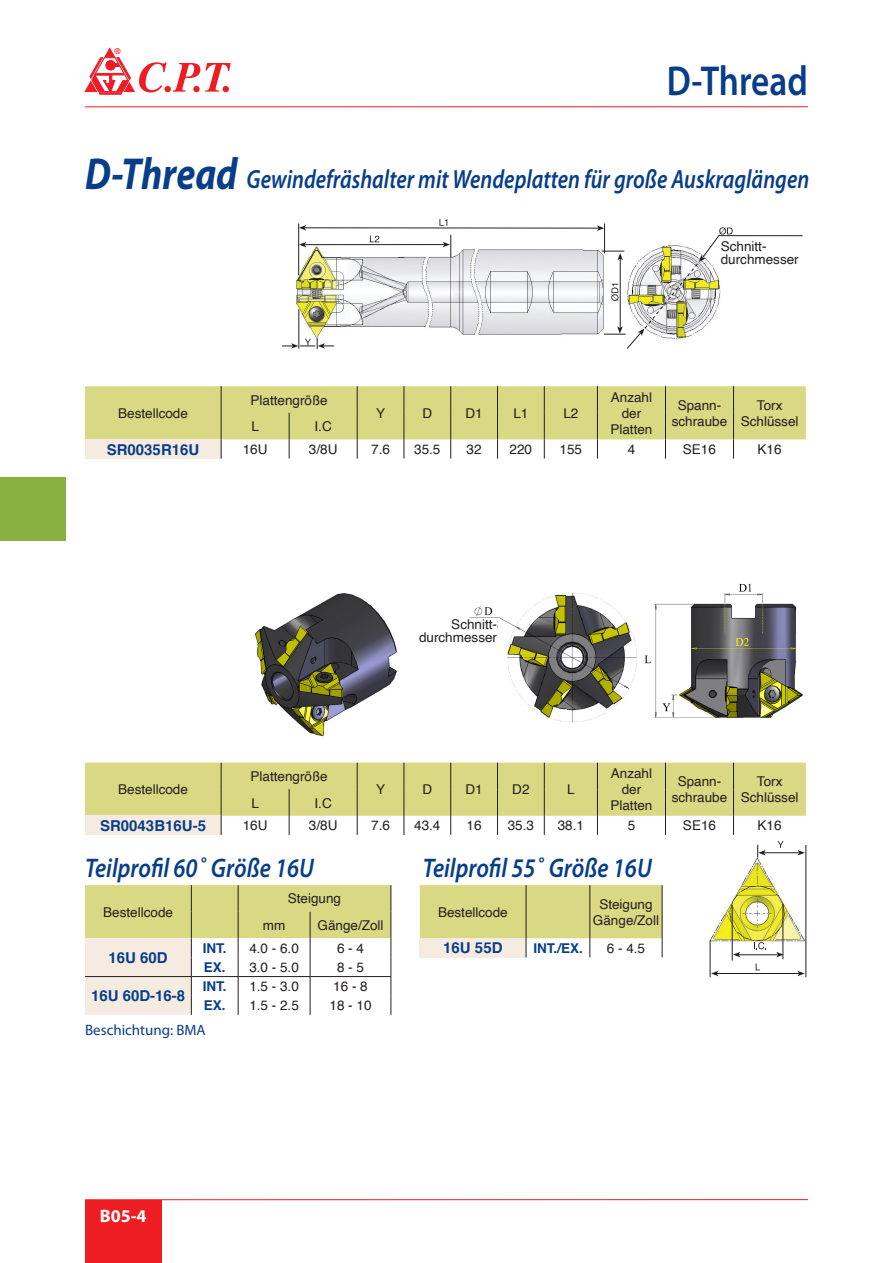
<style>
.page{position:relative;width:893px;height:1263px;background:#fff}
.page>*{position:absolute;margin:0;border:0;box-sizing:border-box;transform-origin:0 0}
.t1{font:600 42px "Myriad Pro";color:#083e89;scale:.84 1}
.t2{font:italic 600 27px "Myriad Pro";color:#083e89;scale:.86 1}
.t3{font:italic 600 26.4px "Myriad Pro";color:#083e89;scale:.82 1}
.t4{font:700 18px "Myriad Pro";color:#fff}
.t5{font:700 15px "Helvetica";color:#083e89}
.t6{font:15px "Myriad Pro";color:#083e89}
.t7{font:13.5px/16.2px "Helvetica";color:#231f20;text-align:center}
.t8{font:700 13.5px "Helvetica";color:#083e89}
.t9{font:500 11.25px "Win Soft Pro";color:#ee1d23}
.s1{font-weight:700;font-size:45px}
.s2{font-weight:700;color:#083e89}
</style>
<div class="page">
<hr style="left:85px;top:106px;width:723px;height:1px;background:#ee1d23">
<div style="left:85px;top:1200px;width:77px;height:63px;background:#ee1d23"></div>
<hr style="left:85px;top:1199px;width:723px;height:1px;background:#ee1d23">
<div style="left:0;top:477px;width:66px;height:63px;background:#88b141"></div>
<svg style="left:85px;top:48px;width:146px;height:46px"></svg>
<svg style="left:85px;top:386px;width:721px;height:73px"></svg>
<svg style="left:85px;top:763px;width:721px;height:72px"></svg>
<img style="left:709px;top:854px;width:97px;height:92px">
<hr style="left:716px;top:973px;width:83px;height:1px;background:#231f20">
<svg style="left:711px;top:971px;width:7px;height:5px"></svg>
<svg style="left:797px;top:971px;width:8px;height:5px"></svg>
<hr style="left:710px;top:941px;width:1px;height:36px;background:#231f20">
<svg style="left:753px;top:942px;width:13px;height:7px"></svg>
<hr style="left:764px;top:852px;width:35px;height:1px;background:#231f20">
<svg style="left:797px;top:850px;width:8px;height:5px"></svg>
<svg style="left:757px;top:845px;width:9px;height:12px"></svg>
<hr style="left:806px;top:845px;width:1px;height:132px;background:#231f20">
<svg style="left:777px;top:841px;width:7px;height:7px"></svg>
<hr style="left:732px;top:905px;width:1px;height:55px;background:#231f20">
<hr style="left:783px;top:904px;width:1px;height:55px;background:#231f20">
<hr style="left:738px;top:954px;width:40px;height:1px;background:#231f20">
<svg style="left:733px;top:952px;width:7px;height:5px"></svg>
<svg style="left:776px;top:952px;width:8px;height:5px"></svg>
<svg style="left:85px;top:885px;width:307px;height:130px"></svg>
<hr style="left:85px;top:976px;width:106px;height:1px;background:#231f20">
<hr style="left:191px;top:976px;width:47px;height:1px;background:#231f20">
<hr style="left:238px;top:976px;width:72px;height:1px;background:#231f20">
<hr style="left:310px;top:976px;width:81px;height:1px;background:#231f20">
<svg style="left:420px;top:885px;width:243px;height:72px"></svg>
<img style="left:255px;top:593px;width:142px;height:144px">
<img style="left:644px;top:583px;width:159px;height:135px">
<img style="left:469px;top:592px;width:169px;height:131px">
<img style="left:296px;top:231px;width:301px;height:116px">
<svg style="left:439px;top:219px;width:8px;height:7px"></svg>
<hr style="left:298px;top:223px;width:1px;height:52px;background:#231f20">
<hr style="left:304px;top:228px;width:295px;height:1px;background:#231f20">
<svg style="left:299px;top:225px;width:7px;height:6px"></svg>
<hr style="left:299px;top:309px;width:1px;height:40px;background:#231f20">
<hr style="left:304px;top:244px;width:140px;height:1px;background:#231f20">
<svg style="left:299px;top:242px;width:7px;height:5px"></svg>
<svg style="left:443px;top:235px;width:8px;height:22px"></svg>
<svg style="left:370px;top:236px;width:9px;height:6px"></svg>
<svg style="left:282px;top:338px;width:52px;height:11px"></svg>
<svg style="left:597px;top:224px;width:206px;height:125px"></svg>
<hr style="left:620px;top:258px;width:1px;height:72px;background:#231f20">
<div style="left:492px;top:629px;width:18px;height:11px;background:#fff"></div>
<div style="left:410px;top:618px;width:87px;height:24px;background:#fff"></div>
<p class="t9" style="left:114px;top:43px;width:8px">®</p>
<h1 class="t1" style="left:667px;top:54px;width:169px">D-Thread</h1>
<h3 class="t3" style="left:85px;top:162px;width:885px"><span class="s1">D-Thread</span> Gewindefräshalter mit Wendeplatten für große Auskraglängen</h3>
<p class="t7" style="left:118px;top:405px;width:71px">Bestellcode</p>
<p class="t7" style="left:721px;top:240px;width:80px;line-height:13.5px;text-align:left">Schnitt&shy;durchmesser</p>
<p class="t7" style="left:250px;top:392px;width:79px">Plattengröße</p>
<p class="t7" style="left:252px;top:419px;width:9px">L</p>
<p class="t7" style="left:315px;top:419px;width:19px">I.C</p>
<p class="t7" style="left:376px;top:405px;width:11px">Y</p>
<p class="t7" style="left:422px;top:405px;width:11px">D</p>
<p class="t7" style="left:465px;top:405px;width:19px">D1</p>
<p class="t7" style="left:513px;top:405px;width:17px">L1</p>
<p class="t7" style="left:563px;top:405px;width:17px">L2</p>
<p class="t7" style="left:610px;top:389px;width:44px">Anzahl der<br>Platten</p>
<p class="t7" style="left:672px;top:397px;width:57px">Spann&shy;schraube</p>
<p class="t7" style="left:741px;top:397px;width:59px">Torx<br>Schlüssel</p>
<p class="t5" style="left:107px;top:437px;width:94px">SR0035R16U</p>
<p class="t7" style="left:243px;top:442px;width:26px">16U</p>
<p class="t7" style="left:309px;top:442px;width:30px">3/8U</p>
<p class="t7" style="left:371px;top:442px;width:20px">7.6</p>
<p class="t7" style="left:414px;top:442px;width:28px">35.5</p>
<p class="t7" style="left:467px;top:442px;width:17px">32</p>
<p class="t7" style="left:510px;top:442px;width:24px">220</p>
<p class="t7" style="left:560px;top:442px;width:24px">155</p>
<p class="t7" style="left:628px;top:442px;width:9px">4</p>
<p class="t7" style="left:683px;top:442px;width:35px">SE16</p>
<p class="t7" style="left:758px;top:442px;width:26px">K16</p>
<p class="t7" style="left:118px;top:782px;width:71px">Bestellcode</p>
<p class="t7" style="left:419px;top:617px;width:80px;line-height:13.5px;text-align:right">Schnitt&shy;durchmesser</p>
<p class="t7" style="left:250px;top:768px;width:79px">Plattengröße</p>
<p class="t7" style="left:252px;top:795px;width:9px">L</p>
<p class="t7" style="left:315px;top:795px;width:19px">I.C</p>
<p class="t7" style="left:376px;top:782px;width:11px">Y</p>
<p class="t7" style="left:422px;top:782px;width:11px">D</p>
<p class="t7" style="left:465px;top:782px;width:19px">D1</p>
<p class="t7" style="left:512px;top:782px;width:19px">D2</p>
<p class="t7" style="left:567px;top:782px;width:9px">L</p>
<p class="t7" style="left:610px;top:766px;width:44px">Anzahl der<br>Platten</p>
<p class="t7" style="left:672px;top:774px;width:57px">Spann&shy;schraube</p>
<p class="t7" style="left:741px;top:774px;width:59px">Torx<br>Schlüssel</p>
<p class="t5" style="left:100px;top:813px;width:107px">SR0043B16U-5</p>
<p class="t7" style="left:243px;top:818px;width:26px">16U</p>
<p class="t7" style="left:309px;top:818px;width:30px">3/8U</p>
<p class="t7" style="left:371px;top:818px;width:20px">7.6</p>
<p class="t7" style="left:414px;top:818px;width:28px">43.4</p>
<p class="t7" style="left:467px;top:818px;width:17px">16</p>
<p class="t7" style="left:508px;top:818px;width:28px">35.3</p>
<p class="t7" style="left:558px;top:818px;width:28px">38.1</p>
<p class="t7" style="left:628px;top:818px;width:9px">5</p>
<p class="t7" style="left:683px;top:818px;width:35px">SE16</p>
<p class="t7" style="left:758px;top:818px;width:26px">K16</p>
<h2 class="t2" style="left:85px;top:851px;width:268px">Teilprofil 60˚ Größe 16U</h2>
<h2 class="t2" style="left:423px;top:851px;width:268px">Teilprofil 55˚ Größe 16U</h2>
<p class="t7" style="left:103px;top:904px;width:71px">Bestellcode</p>
<p class="t5" style="left:109px;top:945px;width:61px">16U 60D</p>
<p class="t5" style="left:91px;top:984px;width:96px">16U 60D-16-8</p>
<p class="t7" style="left:288px;top:891px;width:55px">Steigung</p>
<p class="t7" style="left:263px;top:918px;width:24px">mm</p>
<p class="t7" style="left:317px;top:918px;width:68px">Gänge/Zoll</p>
<p class="t8" style="left:203px;top:937px;width:26px">INT.</p>
<p class="t7" style="left:249px;top:940px;width:51px">4.0 - 6.0</p>
<p class="t7" style="left:337px;top:940px;width:29px">6 - 4</p>
<p class="t7" style="left:204px;top:959px;width:97px"><span class="s2">EX.</span> 3.0 - 5.0</p>
<p class="t7" style="left:337px;top:959px;width:29px">8 - 5</p>
<p class="t8" style="left:203px;top:976px;width:26px">INT.</p>
<p class="t7" style="left:249px;top:979px;width:51px">1.5 - 3.0</p>
<p class="t7" style="left:333px;top:979px;width:36px">16 - 8</p>
<p class="t7" style="left:204px;top:998px;width:97px"><span class="s2">EX.</span> 1.5 - 2.5</p>
<p class="t7" style="left:329px;top:998px;width:44px">18 - 10</p>
<p class="t6" style="left:85px;top:1021px;width:122px">Beschichtung: BMA</p>
<p class="t7" style="left:438px;top:904px;width:71px">Bestellcode</p>
<p class="t7" style="left:593px;top:896px;width:68px">Steigung<br>Gänge/Zoll</p>
<p class="t5" style="left:443px;top:936px;width:61px">16U 55D</p>
<p class="t8" style="left:533px;top:937px;width:51px">INT./EX.</p>
<p class="t7" style="left:607px;top:940px;width:40px">6 - 4.5</p>
<h3 class="t4" style="left:100px;top:1204px;width:48px">B05-4</h3>
</div>
